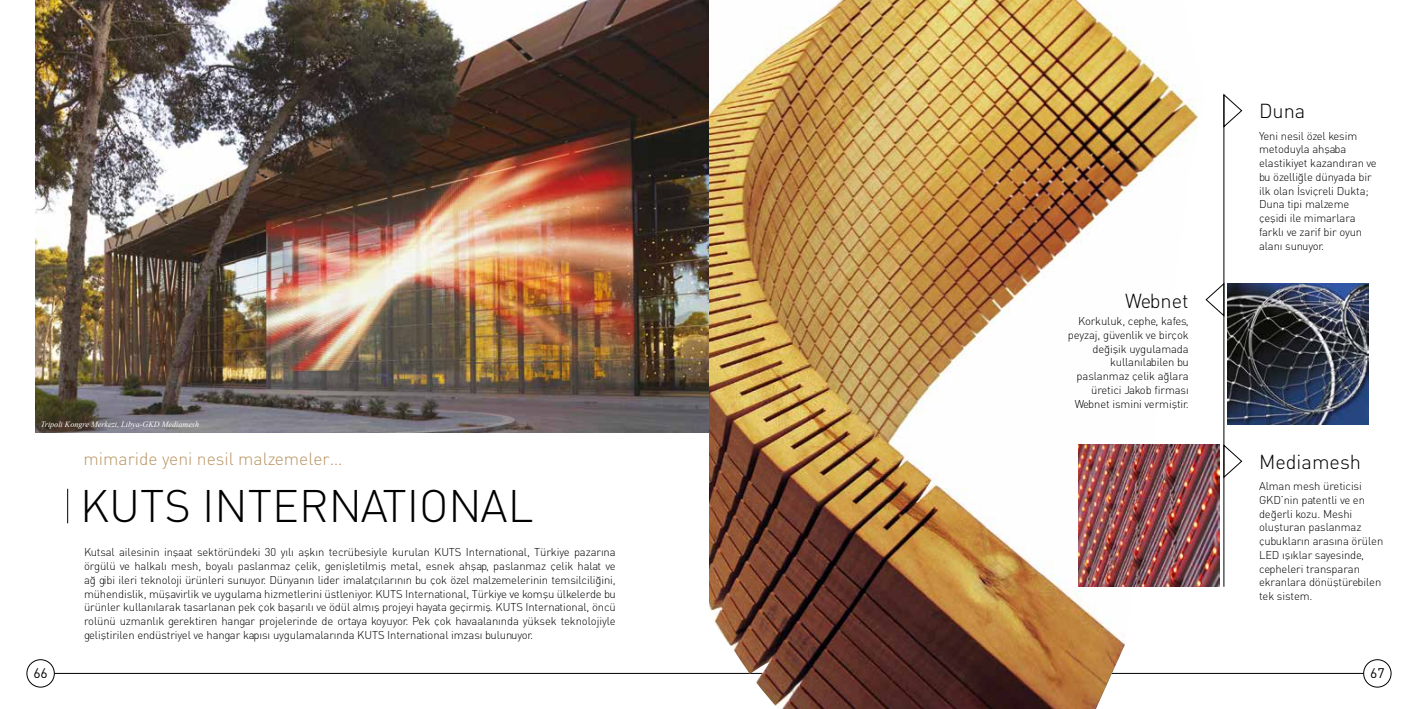
<style>
.page{position:relative;width:1418px;height:709px;background:#fff}
.page>*{position:absolute;margin:0;border:0;box-sizing:border-box;transform-origin:0 0}
.t1{font:45px "DINT Light Tr";color:#000}
.t2{font:20px "DINT Light Tr";color:#000}
.t3{font:17.5px "DINT Light Tr";color:#ba9665}
.t4{font:13.75px "DIN Tr";color:#000}
.t5{font:11.25px/13.8px "DINT Light Tr";letter-spacing:-.01em;color:#000}
.t6{font:italic 8.12px "Times New Roman";color:#fff}
</style>
<div class="page">
<img style="left:36px;top:0;width:673px;height:432px">
<hr style="left:67px;top:489px;width:1px;height:34px;background:#000">
<div style="left:1363px;top:659px;width:28px;height:28px;border:1px solid #000;border-radius:50%"></div>
<hr style="left:709px;top:673px;width:654px;height:1px;background:#000">
<div style="left:27px;top:659px;width:28px;height:28px;border:1px solid #000;border-radius:50%"></div>
<hr style="left:54px;top:673px;width:655px;height:1px;background:#000">
<img style="left:709px;top:0;width:496px;height:709px">
<img style="left:1078px;top:445px;width:141px;height:141px">
<hr style="left:1223px;top:95px;width:1px;height:491px;background:#000">
<svg style="left:1223px;top:444px;width:19px;height:34px"></svg>
<svg style="left:1205px;top:282px;width:19px;height:35px"></svg>
<img style="left:1227px;top:283px;width:141px;height:142px">
<svg style="left:1223px;top:93px;width:19px;height:35px"></svg>
<p class="t6" style="left:41px;top:418px;width:160px">Tripoli Kongre Merkezi, Libya-GKD Mediamesh</p>
<h3 class="t3" style="left:83px;top:448px;width:260px">mimaride yeni nesil malzemeler…</h3>
<h1 class="t1" style="left:80px;top:477px;width:455px">KUTS INTERNATIONAL</h1>
<p class="t5" style="left:84px;top:545px;width:533px;text-align:justify">Kutsal ailesinin inşaat sektöründeki 30 yılı aşkın tecrübesiyle kurulan KUTS International, Türkiye pazarına örgülü ve halkalı mesh, boyalı paslanmaz çelik, genişletilmiş metal, esnek ahşap, paslanmaz çelik halat ve ağ gibi ileri teknoloji ürünleri sunuyor. Dünyanın lider imalatçılarının bu çok özel malzemelerinin temsilciliğini, mühendislik, müşavirlik ve uygulama hizmetlerini üstleniyor. KUTS International, Türkiye ve komşu ülkelerde bu ürünler kullanılarak tasarlanan pek çok başarılı ve ödül almış projeyi hayata geçirmiş. KUTS International, öncü rolünü uzmanlık gerektiren hangar projelerinde de ortaya koyuyor. Pek çok havaalanında yüksek teknolojiyle geliştirilen endüstriyel ve hangar kapısı uygulamalarında KUTS International imzası bulunuyor.</p>
<h2 class="t2" style="left:1125px;top:288px;width:65px">Webnet</h2>
<p class="t5" style="left:1067px;top:314px;width:122px;text-align:right">Korkuluk, cephe, kafes, peyzaj, güvenlik ve birçok değişik uygulamada kullanılabilen bu paslanmaz çelik ağlara üretici Jakob firması<br>Webnet ismini vermiştir.</p>
<h2 class="t2" style="left:1258px;top:98px;width:48px">Duna</h2>
<p class="t5" style="left:1258px;top:128px;width:119px">Yeni nesil özel kesim metoduyla ahşaba elastikiyet kazandıran ve bu özelliğle dünyada bir ilk olan İsviçreli Dukta;<br>Duna tipi malzeme çeşidi ile mimarlara farklı ve zarif bir oyun alanı sunuyor.</p>
<h2 class="t2" style="left:1258px;top:449px;width:104px">Mediamesh</h2>
<p class="t5" style="left:1258px;top:479px;width:126px">Alman mesh üreticisi<br>GKD’nin patentli ve en değerli kozu. Meshi oluşturan paslanmaz çubukların arasına örülen<br>LED ışıklar sayesinde, cepheleri transparan ekranlara dönüştürebilen tek sistem.</p>
<p class="t4" style="left:33px;top:664px;width:16px">66</p>
<p class="t4" style="left:1370px;top:664px;width:16px">67</p>
</div>
